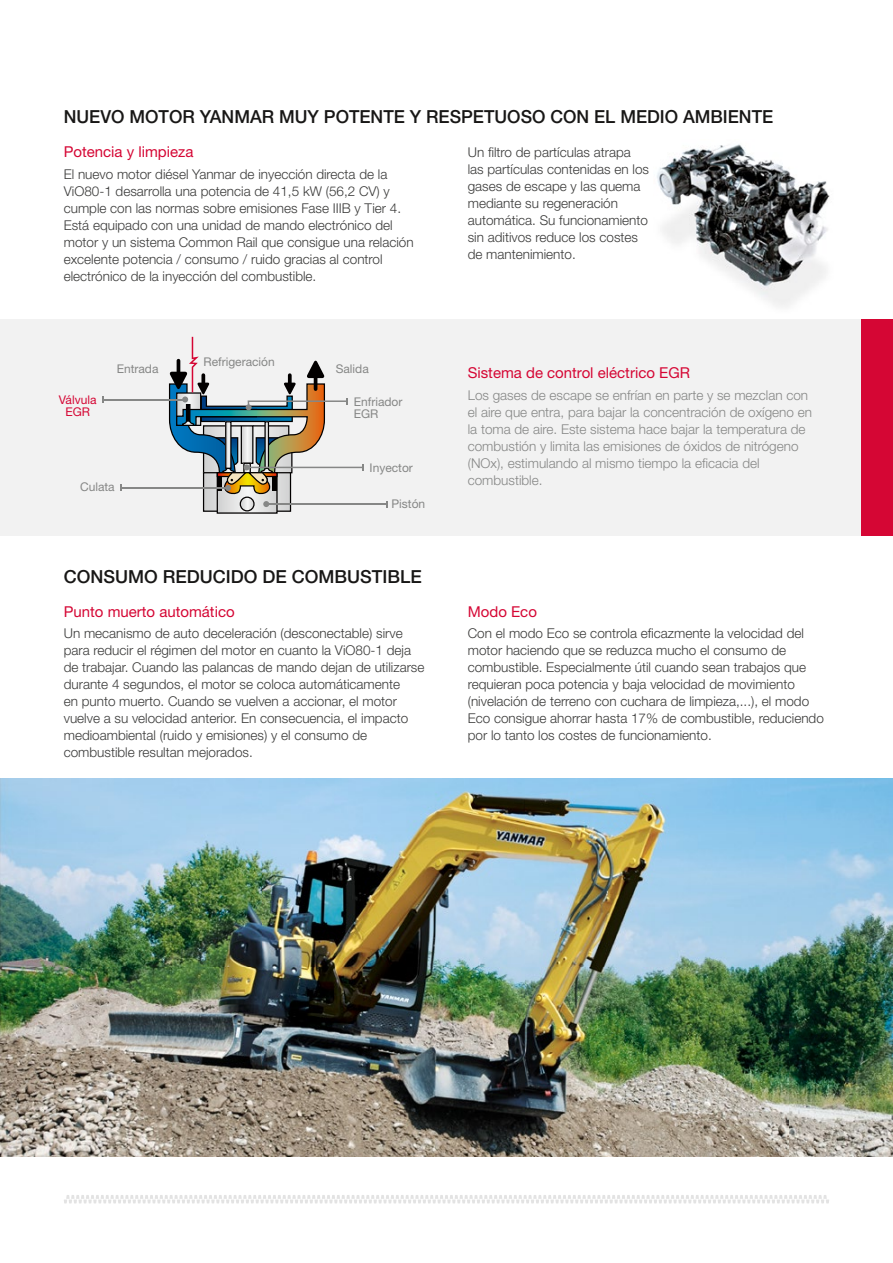
<style>
.page{position:relative;width:893px;height:1263px;background:#fff}
.page>*{position:absolute;margin:0;border:0;box-sizing:border-box;transform-origin:0 0}
.t1{font:500 18px "Helvetica Neue LT Std";color:#181716}
.t2{font:15px "Helvetica Neue LT Std";color:#d50634}
.t3{font:300 13.5px/17px "Helvetica Neue LT Std";color:#3a3a39}
.t4{font:300 13.5px/17px "Helvetica Neue LT Std";color:#868786}
.t5{font:12px/12px "Helvetica Neue LT Std";color:#868786}
.t6{font:12px/12px "Helvetica Neue LT Std";color:#d50634;text-align:center}
</style>
<div class="page">
<svg style="left:64px;top:1195px;width:765px;height:8px"></svg>
<div style="left:0;top:319px;width:446px;height:217px;background:#f2f2f2"></div>
<svg style="left:204px;top:473px;width:86px;height:38px"></svg>
<svg style="left:219px;top:507px;width:57px;height:5px"></svg>
<svg style="left:240px;top:497px;width:14px;height:14px"></svg>
<div style="left:240px;top:497px;width:15px;height:14px;border:1px solid #020000;border-radius:50%"></div>
<hr style="left:121px;top:487px;width:107px;height:2px;background:#868786">
<hr style="left:266px;top:503px;width:121px;height:2px;background:#868786">
<hr style="left:247px;top:467px;width:116px;height:1px;background:#868786">
<svg style="left:362px;top:464px;width:2px;height:7px"></svg>
<hr style="left:103px;top:399px;width:82px;height:1px;background:#868786">
<svg style="left:169px;top:337px;width:178px;height:170px"></svg>
<div style="left:446px;top:319px;width:415px;height:217px;background:#f2f2f2"></div>
<div style="left:861px;top:319px;width:32px;height:217px;background:#d50634"></div>
<img style="left:657px;top:144px;width:173px;height:163px">
<img style="left:0;top:778px;width:893px;height:379px">
<h1 class="t1" style="left:64px;top:106px;width:711px">NUEVO MOTOR YANMAR MUY POTENTE Y RESPETUOSO CON EL MEDIO AMBIENTE</h1>
<p class="t2" style="left:64px;top:143px;width:131px">Potencia y limpieza</p>
<p class="t3" style="left:64px;top:165px;width:351px">El nuevo motor diésel Yanmar de inyección directa de la ViO80-1 desarrolla una potencia de 41,5 kW (56,2 CV) y cumple con las normas sobre emisiones Fase IIIB y Tier 4.<br>Está equipado con una unidad de mando electrónico del motor y un sistema Common Rail que consigue una relación excelente potencia / consumo / ruido gracias al control electrónico de la inyección del combustible.</p>
<p class="t6" style="left:59px;top:393px;width:39px">Válvula<br>EGR</p>
<p class="t5" style="left:204px;top:355px;width:73px">Refrigeración</p>
<p class="t5" style="left:117px;top:363px;width:43px">Entrada</p>
<p class="t5" style="left:336px;top:363px;width:35px">Salida</p>
<p class="t5" style="left:354px;top:395px;width:50px">Enfriador<br>EGR</p>
<p class="t5" style="left:370px;top:461px;width:45px">Inyector</p>
<p class="t5" style="left:80px;top:481px;width:36px">Culata</p>
<p class="t5" style="left:391px;top:498px;width:35px">Pistón</p>
<h1 class="t1" style="left:64px;top:565px;width:360px">CONSUMO REDUCIDO DE COMBUSTIBLE</h1>
<p class="t2" style="left:64px;top:602px;width:172px">Punto muerto automático</p>
<p class="t3" style="left:64px;top:624px;width:362px">Un mecanismo de auto deceleración (desconectable) sirve para reducir el régimen del motor en cuanto la ViO80-1 deja de trabajar. Cuando las palancas de mando dejan de utilizarse durante 4 segundos, el motor se coloca automáticamente<br>en punto muerto. Cuando se vuelven a accionar, el motor vuelve a su velocidad anterior. En consecuencia, el impacto medioambiental (ruido y emisiones) y el consumo de combustible resultan mejorados.</p>
<p class="t3" style="left:468px;top:144px;width:183px">Un filtro de partículas atrapa las partículas contenidas en los gases de escape y las quema mediante su regeneración automática. Su funcionamiento sin aditivos reduce los costes de mantenimiento.</p>
<p class="t2" style="left:468px;top:364px;width:224px">Sistema de control eléctrico EGR</p>
<p class="t4" style="left:468px;top:386px;width:346px">Los gases de escape se enfrían en parte y se mezclan con el aire que entra, para bajar la concentración de oxígeno en la toma de aire. Este sistema hace bajar la temperatura de combustión y limita las emisiones de óxidos de nitrógeno (NOx), estimulando al mismo tiempo la eficacia del combustible.</p>
<p class="t2" style="left:468px;top:602px;width:71px">Modo Eco</p>
<p class="t3" style="left:468px;top:624px;width:358px">Con el modo Eco se controla eficazmente la velocidad del motor haciendo que se reduzca mucho el consumo de combustible. Especialmente útil cuando sean trabajos que requieran poca potencia y baja velocidad de movimiento (nivelación de terreno con cuchara de limpieza,...), el modo Eco consigue ahorrar hasta 17% de combustible, reduciendo por lo tanto los costes de funcionamiento.</p>
</div>
